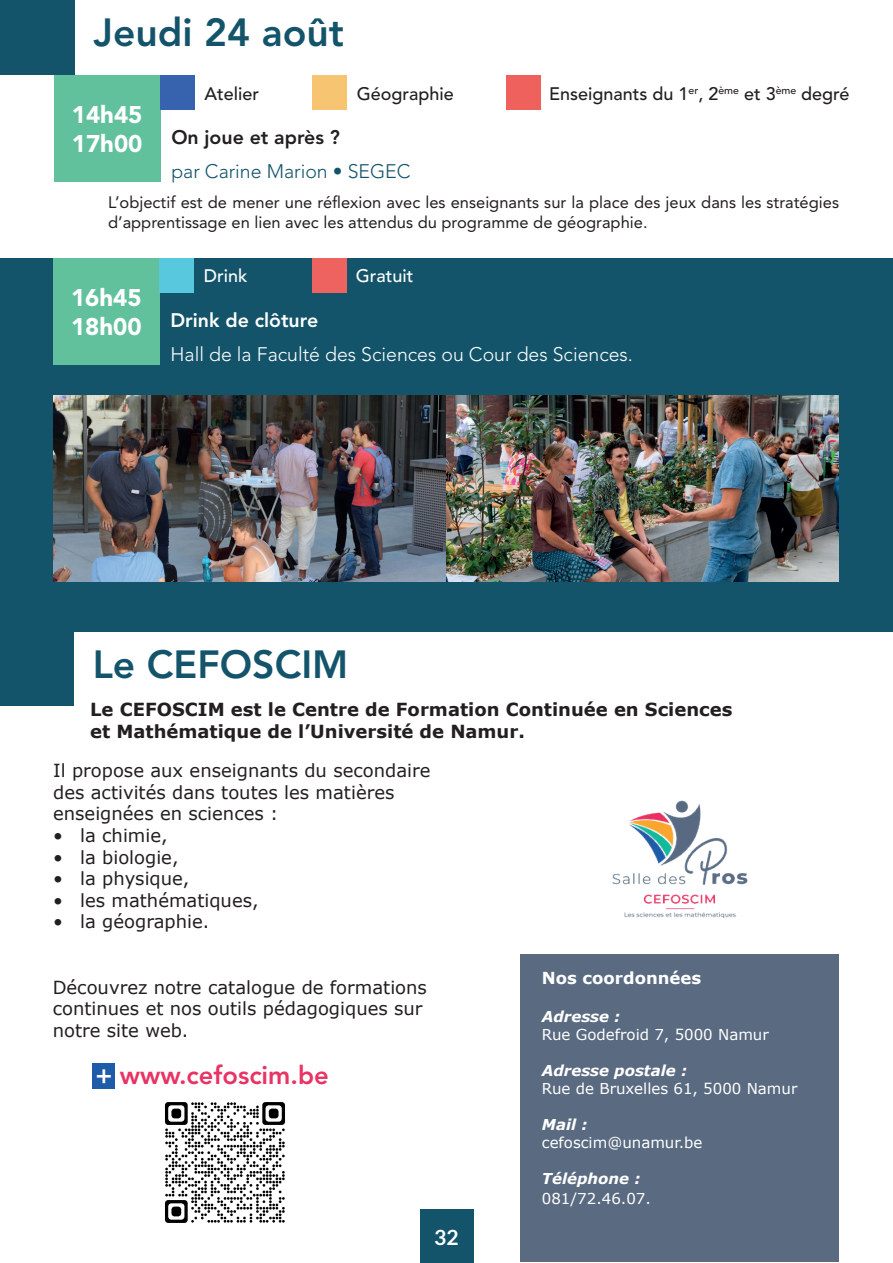
<style>
.page{position:relative;width:893px;height:1263px;background:#fff}
.page>*{position:absolute;margin:0;border:0;box-sizing:border-box;transform-origin:0 0}
.t1{font:800 39px "Avenir LT Std";color:#13546b}
.t2{font:800 25.5px "Avenir LT Std";color:#e83364}
.t3{font:900 24px/28.8px "Avenir LT Std";color:#fff}
.t4{font:700 21px "Lato";color:#fff}
.t5{font:300 19.5px "Avenir LT Std";color:#fff}
.t6{font:300 19.5px "Avenir LT Std";color:#13546b}
.t7{font:800 19.5px "Avenir LT Std";color:#231f20}
.t8{font:800 19.5px "Avenir LT Std";color:#fff}
.t9{font:18px/21.6px "Verdana";color:#231f20}
.t10{font:700 18px/21.6px "Verdana";color:#231f20}
.t11{font:500 18px "Avenir LT Std";color:#231f20}
.t12{font:500 18px "Avenir LT Std";color:#fff}
.t13{font:16.5px/19.8px "Avenir LT Std";color:#231f20}
.t14{font:700 16.5px "Verdana";color:#fff}
.t15{font:15px "Verdana";color:#fff}
.t16{font:italic 700 15px "Verdana";color:#fff}
.s1{color:#fff}
</style>
<div class="page">
<div style="left:420px;top:1210px;width:53px;height:53px;background:#13546b"></div>
<div style="left:0;top:0;width:74px;height:74px;background:#13546b"></div>
<div style="left:54px;top:75px;width:106px;height:107px;background:#62c19d"></div>
<div style="left:160px;top:75px;width:35px;height:35px;background:#3762ae"></div>
<div style="left:312px;top:75px;width:35px;height:35px;background:#f7c471"></div>
<div style="left:506px;top:75px;width:35px;height:35px;background:#ee615d"></div>
<div style="left:0;top:258px;width:892px;height:373px;background:#13546b"></div>
<div style="left:53px;top:258px;width:106px;height:106px;background:#62c19d"></div>
<div style="left:159px;top:258px;width:35px;height:35px;background:#57c8dd"></div>
<div style="left:312px;top:258px;width:34px;height:35px;background:#ee625f"></div>
<img style="left:53px;top:396px;width:786px;height:186px">
<div style="left:0;top:631px;width:73px;height:75px;background:#13546b"></div>
<img style="left:612px;top:800px;width:136px;height:118px">
<div style="left:93px;top:1063px;width:22px;height:26px;background:#1e5ba8"></div>
<img style="left:165px;top:1102px;width:120px;height:121px">
<div style="left:520px;top:955px;width:319px;height:307px;background:#596a81"></div>
<h1 class="t1" style="left:94px;top:10px;width:252px">Jeudi 24 août</h1>
<h3 class="t3" style="left:72px;top:100px;width:72px">14h45<br>17h00</h3>
<p class="t11" style="left:205px;top:83px;width:56px">Atelier</p>
<p class="t11" style="left:357px;top:83px;width:99px">Géographie</p>
<p class="t7" style="left:171px;top:126px;width:170px">On joue et après ?</p>
<p class="t6" style="left:171px;top:160px;width:241px">par Carine Marion • SEGEC</p>
<p class="t11" style="left:549px;top:83px;width:302px">Enseignants du 1<sup>er</sup>, 2<sup>ème</sup> et 3<sup>ème</sup> degré</p>
<p class="t13" style="left:108px;top:192px;width:732px">L’objectif est de mener une réflexion avec les enseignants sur la place des jeux dans les stratégies d’apprentissage en lien avec les attendus du programme de géographie.</p>
<h3 class="t3" style="left:71px;top:283px;width:72px">16h45<br>18h00</h3>
<p class="t12" style="left:204px;top:266px;width:45px">Drink</p>
<p class="t12" style="left:356px;top:266px;width:59px">Gratuit</p>
<p class="t8" style="left:171px;top:308px;width:149px">Drink de clôture</p>
<p class="t5" style="left:171px;top:342px;width:464px">Hall de la Faculté des Sciences ou Cour des Sciences.</p>
<h1 class="t1" style="left:93px;top:641px;width:257px">Le CEFOSCIM</h1>
<p class="t10" style="left:90px;top:698px;width:644px">Le CEFOSCIM est le Centre de Formation Continuée en Sciences et Mathématique de l’Université de Namur.</p>
<p class="t9" style="left:53px;top:759px;width:379px">Il propose aux enseignants du secondaire des activités dans toutes les matières enseignées en sciences :</p>
<p class="t9" style="left:53px;top:824px;width:116px">• la chimie,</p>
<p class="t9" style="left:53px;top:846px;width:127px">• la biologie,</p>
<p class="t9" style="left:53px;top:867px;width:138px">• la physique,</p>
<p class="t9" style="left:53px;top:889px;width:207px">• les mathématiques,</p>
<p class="t9" style="left:53px;top:911px;width:158px">• la géographie.</p>
<p class="t9" style="left:53px;top:976px;width:376px">Découvrez notre catalogue de formations continues et nos outils pédagogiques sur notre site web.</p>
<h2 class="t2" style="left:95px;top:1060px;width:235px"><span class="s1">+</span> www.cefoscim.be</h2>
<p class="t4" style="left:434px;top:1225px;width:26px">32</p>
<p class="t14" style="left:542px;top:967px;width:161px">Nos coordonnées</p>
<p class="t16" style="left:542px;top:1006px;width:80px">Adresse :</p>
<p class="t15" style="left:542px;top:1024px;width:228px">Rue Godefroid 7, 5000 Namur</p>
<p class="t16" style="left:542px;top:1060px;width:147px">Adresse postale :</p>
<p class="t15" style="left:542px;top:1078px;width:257px">Rue de Bruxelles 61, 5000 Namur</p>
<p class="t16" style="left:542px;top:1114px;width:47px">Mail :</p>
<p class="t15" style="left:542px;top:1132px;width:162px">cefoscim@unamur.be</p>
<p class="t16" style="left:542px;top:1168px;width:100px">Téléphone :</p>
<p class="t15" style="left:542px;top:1188px;width:111px">081/72.46.07.</p>
</div>
